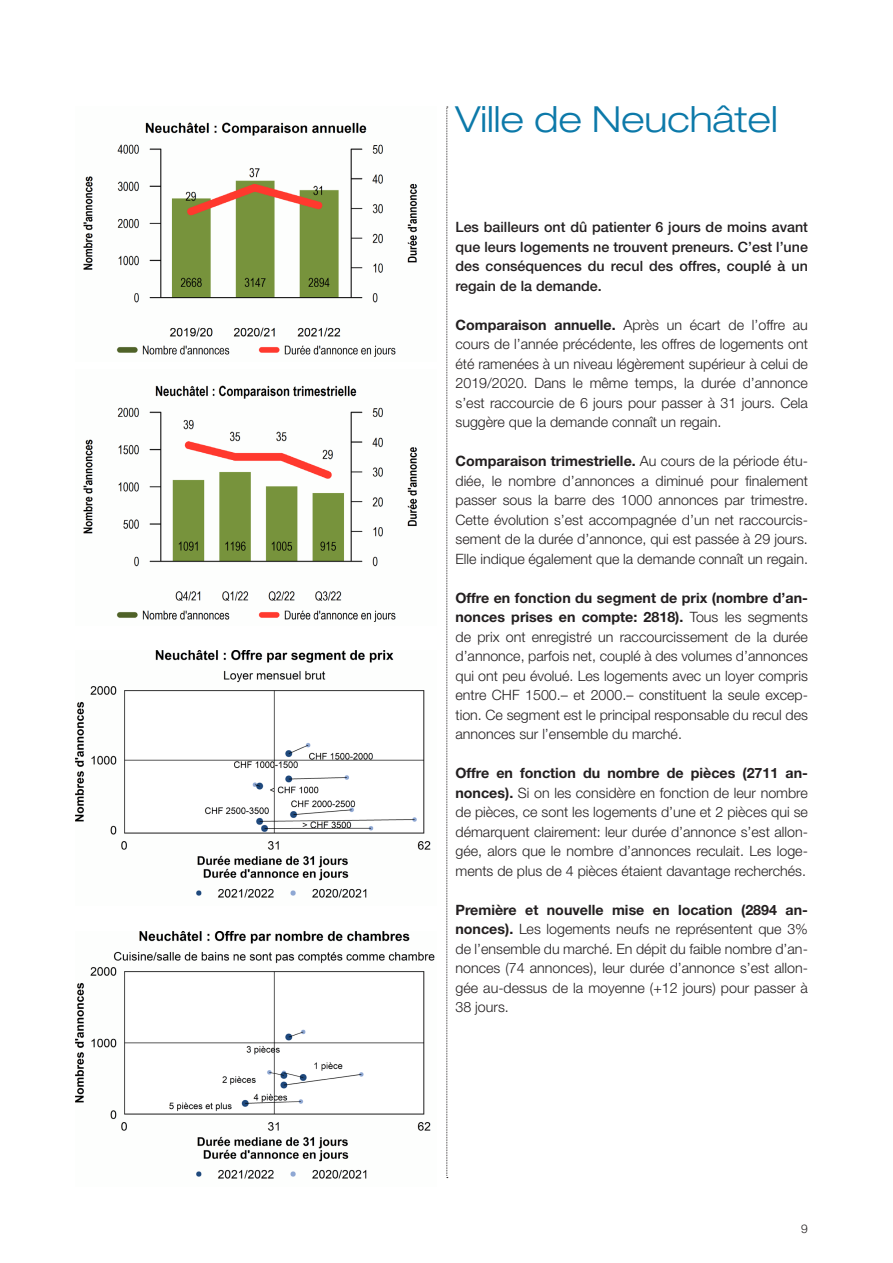
<style>
.page{position:relative;width:893px;height:1263px;background:#fff}
.page>*{position:absolute;margin:0;border:0;box-sizing:border-box;transform-origin:0 0}
.t1{font:300 expanded 36px "Helvetica Neue LT Std";color:#0c79a9}
.Lauftext{font:300 14.25px/19.5px "Helvetica Neue LT Std";color:#231f20;text-align:justify}
.Lead{font:500 14.25px/19.5px "Helvetica Neue LT Std";color:#231f20;text-align:justify}
.t2{font:300 12px "Helvetica Neue LT Std";color:#231f20}
.s1{font-weight:700}
</style>
<div class="page">
<svg style="left:446px;top:107px;width:2px;height:1071px;background:#cbcacb"></svg>
<img style="left:75px;top:651px;width:356px;height:247px">
<img style="left:75px;top:931px;width:360px;height:248px">
<img style="left:83px;top:122px;width:334px;height:235px">
<img style="left:83px;top:385px;width:335px;height:237px">
<p class="t1" style="left:455px;top:98px;width:324px">Ville de Neuchâtel</p>
<p class="Lead" style="left:455px;top:217px;width:354px">Les bailleurs ont dû patienter 6 jours de moins avant que leurs logements ne trouvent preneurs. C’est l’une des conséquences du recul des offres, couplé à un regain de la demande.</p>
<p class="Lauftext" style="left:455px;top:314px;width:354px"><span class="s1">Comparaison annuelle.</span> Après un écart de l’offre au cours de l’année précédente, les offres de logements ont été ramenées à un niveau légèrement supérieur à celui de 2019/2020. Dans le même temps, la durée d’annonce s’est raccourcie de 6 jours pour passer à 31 jours. Cela suggère que la demande connaît un regain.</p>
<p class="Lauftext" style="left:455px;top:451px;width:354px"><span class="s1">Comparaison trimestrielle.</span> Au cours de la période étu&shy;diée, le nombre d’annonces a diminué pour finalement passer sous la barre des 1000 annonces par trimestre.<br>Cette évolution s’est accompagnée d’un net raccourcis&shy;sement de la durée d’annonce, qui est passée à 29 jours.<br>Elle indique également que la demande connaît un regain.</p>
<p class="Lauftext" style="left:455px;top:587px;width:354px"><span class="s1">Offre en fonction du segment de prix (nombre d’an&shy;nonces prises en compte: 2818).</span> Tous les segments de prix ont enregistré un raccourcissement de la durée d’annonce, parfois net, couplé à des volumes d’annonces qui ont peu évolué. Les logements avec un loyer compris entre CHF 1500.– et 2000.– constituent la seule excep&shy;tion. Ce segment est le principal responsable du recul des annonces sur l’ensemble du marché.</p>
<p class="Lauftext" style="left:455px;top:763px;width:354px"><span class="s1">Offre en fonction du nombre de pièces (2711 an&shy;nonces).</span> Si on les considère en fonction de leur nombre de pièces, ce sont les logements d’une et 2 pièces qui se démarquent clairement: leur durée d’annonce s’est allon&shy;gée, alors que le nombre d’annonces reculait. Les loge&shy;ments de plus de 4 pièces étaient davantage recherchés.</p>
<p class="Lauftext" style="left:455px;top:899px;width:354px"><span class="s1">Première et nouvelle mise en location (2894 an&shy;nonces).</span> Les logements neufs ne représentent que 3% de l’ensemble du marché. En dépit du faible nombre d’an&shy;nonces (74 annonces), leur durée d’annonce s’est allon&shy;gée au-dessus de la moyenne (+12 jours) pour passer à 38 jours.</p>
<p class="t2" style="left:801px;top:1221px;width:8px">9</p>
</div>
